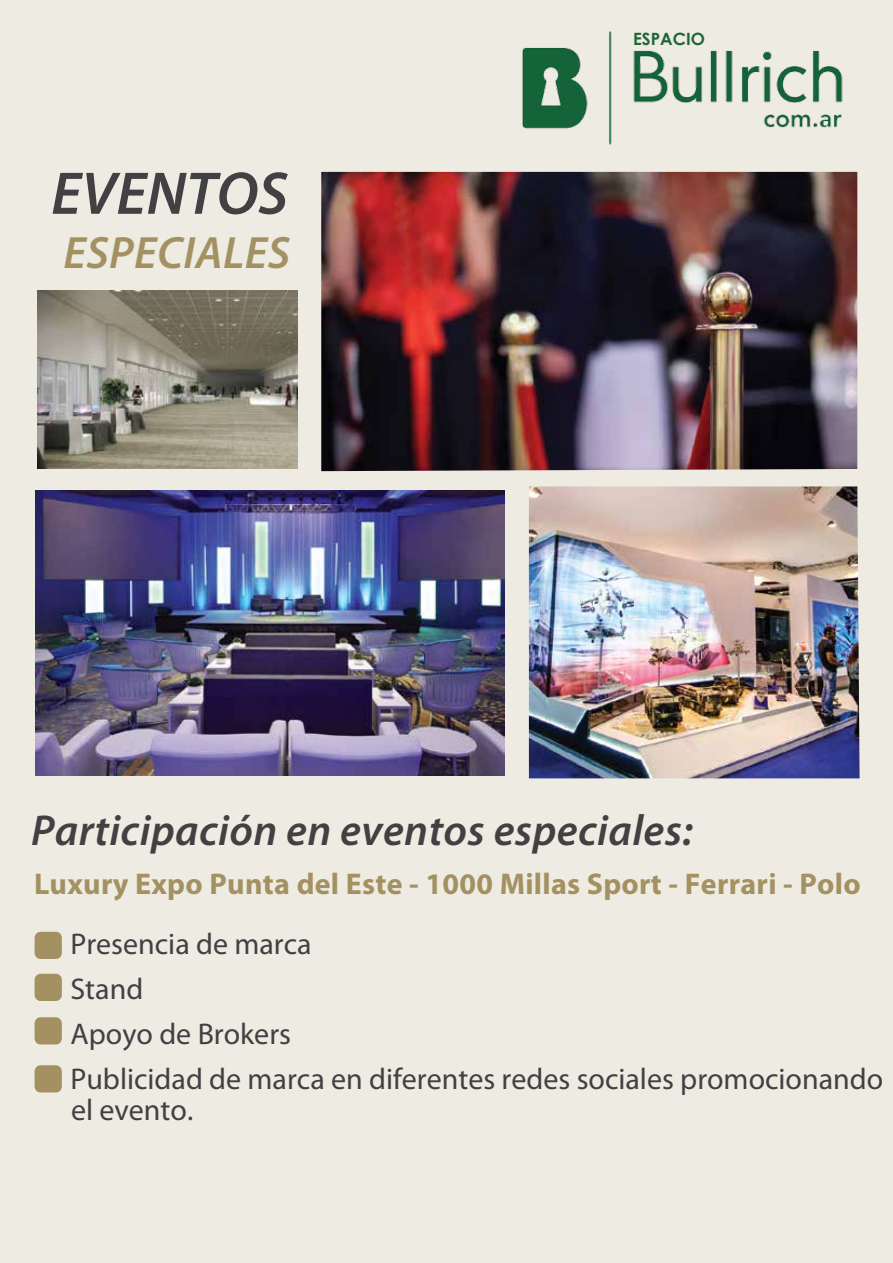
<style>
.page{position:relative;width:893px;height:1263px;background:#eeebe3}
.page>*{position:absolute;margin:0;border:0;box-sizing:border-box;transform-origin:0 0}
.t1{font:italic 600 60.6px "Myriad Pro";color:#414042}
.t2{font:italic 600 45.45px "Myriad Pro";letter-spacing:.01em;color:#a39161}
.t3{font:italic 600 43.5px "Myriad Pro";letter-spacing:.01em;color:#414042}
.t4{font:30px/45px "Myriad Pro";color:#414042}
.t5{font:700 30px "Myriad Pro";letter-spacing:.01em;color:#a39161}
.t6{font:700 16.95px "Century Gothic";color:#1e6537}
</style>
<div class="page">
<img style="left:522px;top:31px;width:321px;height:114px">
<img style="left:35px;top:490px;width:469px;height:286px">
<img style="left:37px;top:290px;width:261px;height:178px">
<img style="left:529px;top:486px;width:331px;height:292px">
<img style="left:321px;top:172px;width:536px;height:299px">
<div style="left:35px;top:932px;width:27px;height:27px;background:#a39161;border-radius:6px"></div>
<div style="left:35px;top:974px;width:27px;height:27px;background:#a39161;border-radius:6px"></div>
<div style="left:35px;top:1017px;width:27px;height:27px;background:#a39161;border-radius:6px"></div>
<div style="left:35px;top:1065px;width:27px;height:27px;background:#a39161;border-radius:6px"></div>
<h1 class="t1" style="left:51px;top:155px;width:238px">EVENTOS</h1>
<h2 class="t2" style="left:64px;top:224px;width:228px">ESPECIALES</h2>
<p class="t6" style="left:633px;top:26px;width:73px">ESPACIO</p>
<h3 class="t3" style="left:31px;top:802px;width:663px">Participación en eventos especiales:</h3>
<p class="t5" style="left:34px;top:864px;width:828px">Luxury Expo Punta del Este - 1000 Millas Sport - Ferrari - Polo</p>
<p class="t4" style="left:70px;top:920px;width:814px">Presencia de marca<br>Stand<br>Apoyo de Brokers<br>Publicidad de marca en diferentes redes sociales promocionando</p>
<p class="t4" style="left:71px;top:1087px;width:124px">el evento.</p>
</div>
